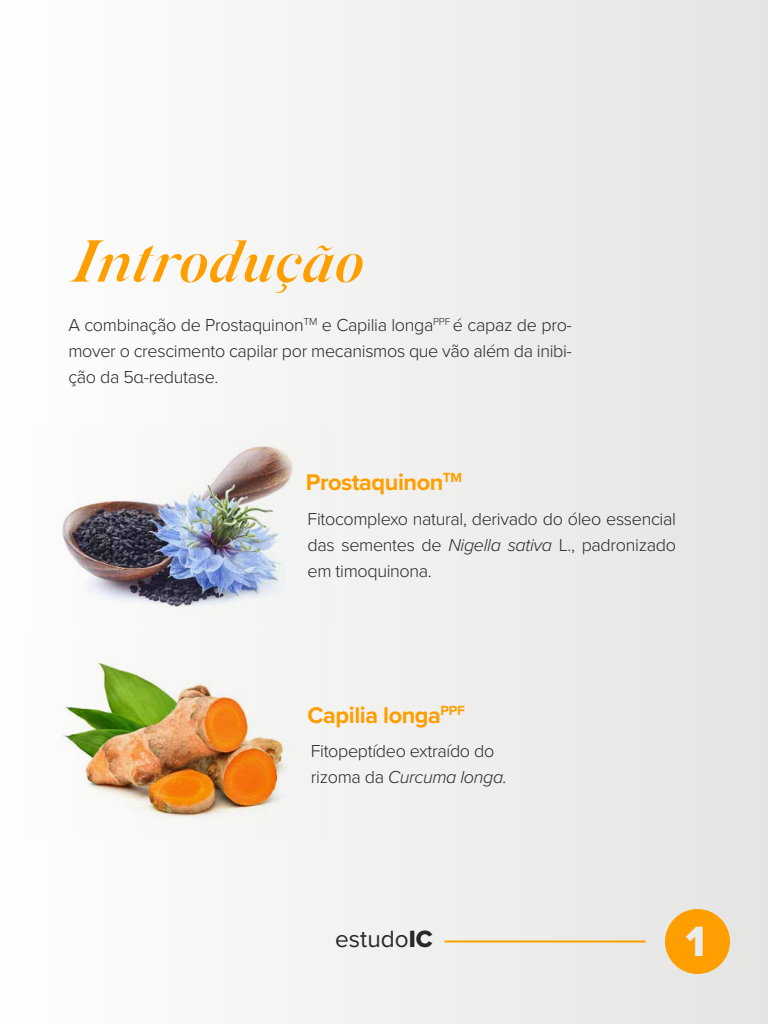
<style>
.page{position:relative;width:768px;height:1024px;background:#fff}
.page>*{position:absolute;margin:0;border:0;box-sizing:border-box;transform-origin:0 0}
.t1{font:italic 600 59px "Silk Serif";color:#ff9e00}
.t2{font:43.9px "Proxima Nova Extrabld";color:#ebeded}
.t3{font:24.4px "Proxima Nova";color:#262828}
.t4{font:700 23.5px "Proxima Nova";letter-spacing:-.02em;color:#ff9e00}
.t5{font:300 18px/26px "Proxima Nova";letter-spacing:-.02em;color:#262828;text-align:justify}
.s1{font-style:italic}
.s2{font-family:"Proxima Nova Extrabld"}
</style>
<div class="page">
<div style="left:0;top:0;width:768px;height:1024px;background:linear-gradient(to right,#fefefe,#e4e5e2)"></div>
<div style="left:665px;top:909px;width:65px;height:65px;background:#ff9e00;border-radius:50%"></div>
<hr style="left:445px;top:940px;width:201px;height:2px;background:#ff9e00">
<img style="left:32px;top:429px;width:302px;height:198px">
<img style="left:27px;top:635px;width:301px;height:201px">
<h1 class="t1" style="left:72px;top:226px;width:293px">Introdução</h1>
<p class="t5" style="left:68px;top:311px;width:505px">A combinação de Prostaquinon<sup>TM</sup> e Capilia longa<sup>PPF</sup> é capaz de pro&shy;mover o crescimento capilar por mecanismos que vão além da inibi&shy;ção da 5α-redutase.</p>
<h3 class="t4" style="left:306px;top:464px;width:158px">Prostaquinon<sup>TM</sup></h3>
<p class="t5" style="left:308px;top:505px;width:370px">Fitocomplexo natural, derivado do óleo essencial das sementes de <span class="s1">Nigella sativa</span> L., padronizado em timoquinona.</p>
<h3 class="t4" style="left:308px;top:698px;width:159px">Capilia longa<sup>PPF</sup></h3>
<p class="t5" style="left:311px;top:737px;width:198px">Fitopeptídeo extraído do rizoma da <span class="s1">Curcuma longa.</span></p>
<h3 class="t3" style="left:335px;top:921px;width:99px">estudo<span class="s2">IC</span></h3>
<h2 class="t2" style="left:686px;top:909px;width:21px">1</h2>
</div>
